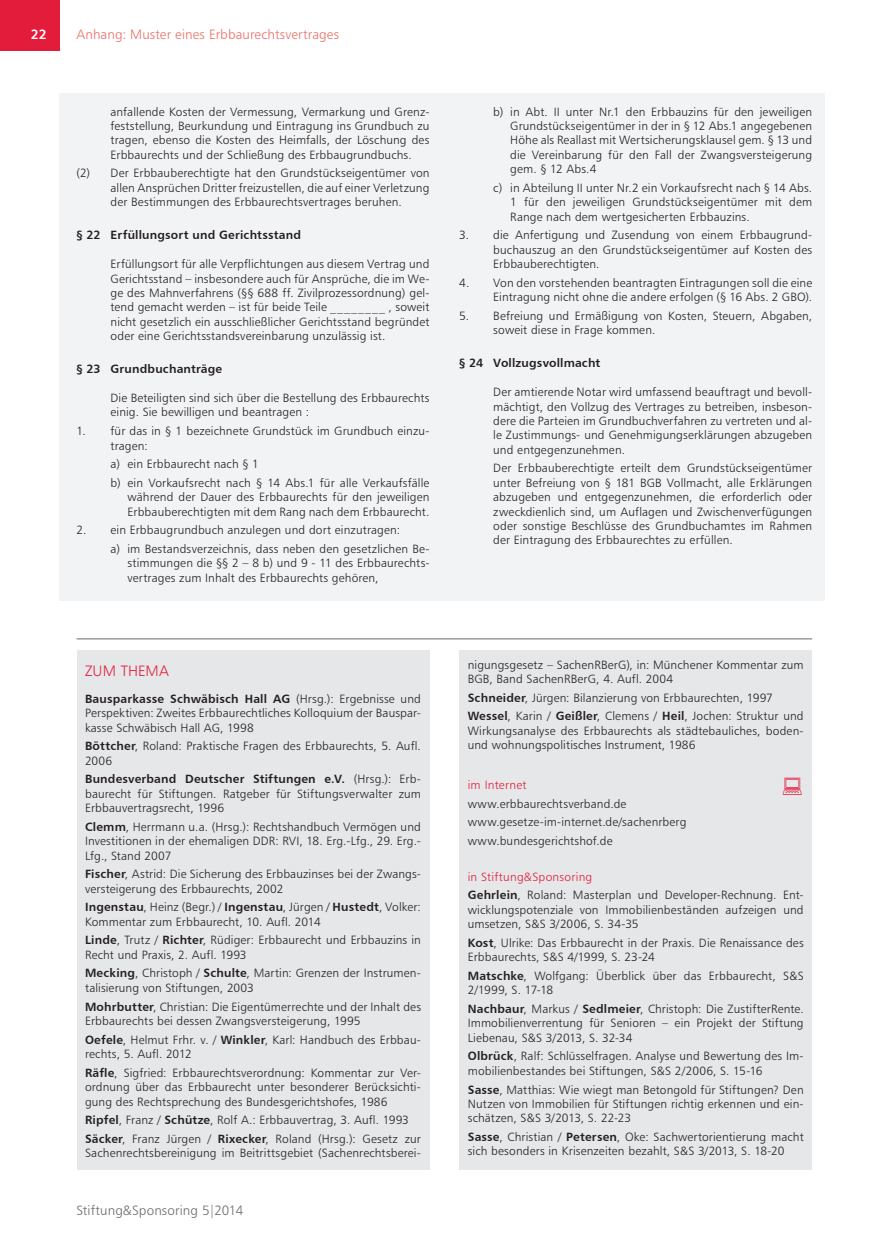
<style>
.page{position:relative;width:876px;height:1255px;background:#fff}
.page>*{position:absolute;margin:0;border:0;box-sizing:border-box;transform-origin:0 0}
.RS_Inhalt_Headline{font:15px "Humanist 777 BT Light B";color:#e41c3b}
.t1{font:13.5px "Humanist 777 BT Light B";letter-spacing:.005em;color:#eb6e64}
.t2{font:13.5px "Humanist 777 BT Light B";letter-spacing:.005em;color:#6c6d70}
.t3{font:13.5px "Humanist 777 BT Bold B";color:#fff}
.RS_Inhalt_Fließtext{font:12px/14.4px "Humanist 777 BT Light B";letter-spacing:.01em;color:#231f20;text-align:justify}
.RS_Inhalt_Fließtext-2{font:12px "Humanist 777 BT Bold B";letter-spacing:.015em;color:#231f20}
.RS_Inhalt_Fließtext-3{font:12px "Humanist 777 BT Light B";letter-spacing:.02em;color:#e41c3b}
.s1{font-family:"Humanist 777 BT Bold B"}
</style>
<div class="page">
<div style="left:0;top:0;width:60px;height:51px;background:#e41c3b"></div>
<div style="left:60px;top:94px;width:765px;height:506px;background:#f2f3f4"></div>
<div style="left:77px;top:651px;width:352px;height:518px;background:#e6e7e9"></div>
<div style="left:459px;top:651px;width:353px;height:518px;background:#e6e7e9"></div>
<hr style="left:77px;top:638px;width:735px;height:1px;background:#6c6d70">
<p class="t3" style="left:31px;top:26px;width:17px">22</p>
<p class="t1" style="left:77px;top:26px;width:264px">Anhang: Muster eines Erbbaurechtsvertrages</p>
<p class="RS_Inhalt_Fließtext" style="left:111px;top:104px;width:320px">anfallende Kosten der Vermessung, Vermarkung und Grenz&shy;feststellung, Beurkundung und Eintragung ins Grundbuch zu tragen, ebenso die Kosten des Heimfalls, der Löschung des Erbbaurechts und der Schließung des Erbbaugrundbuchs.</p>
<p class="RS_Inhalt_Fließtext" style="left:111px;top:166px;width:320px;text-indent:-34px">(2) Der Erbbauberechtigte hat den Grundstückseigentümer von allen Ansprüchen Dritter freizustellen, die auf einer Verletzung der Bestimmungen des Erbbaurechtsvertrages beruhen.</p>
<p class="RS_Inhalt_Fließtext-2" style="left:77px;top:227px;width:226px">§ 22 Erfüllungsort und Gerichtsstand</p>
<p class="RS_Inhalt_Fließtext" style="left:111px;top:256px;width:320px">Erfüllungsort für alle Verpflichtungen aus diesem Vertrag und Gerichtsstand – insbesondere auch für Ansprüche, die im We&shy;ge des Mahnverfahrens (§§ 688 ff. Zivilprozessordnung) gel&shy;tend gemacht werden – ist für beide Teile ________ , soweit nicht gesetzlich ein ausschließlicher Gerichtsstand begründet oder eine Gerichtsstandsvereinbarung unzulässig ist.</p>
<p class="RS_Inhalt_Fließtext-2" style="left:77px;top:361px;width:147px">§ 23 Grundbuchanträge</p>
<p class="RS_Inhalt_Fließtext" style="left:111px;top:390px;width:320px">Die Beteiligten sind sich über die Bestellung des Erbbaurechts einig. Sie bewilligen und beantragen :</p>
<p class="RS_Inhalt_Fließtext" style="left:111px;top:423px;width:320px;text-indent:-34px">1. für das in § 1 bezeichnete Grundstück im Grundbuch einzu&shy;tragen:</p>
<p class="RS_Inhalt_Fließtext" style="left:111px;top:456px;width:150px">a) ein Erbbaurecht nach § 1</p>
<p class="RS_Inhalt_Fließtext" style="left:128px;top:475px;width:303px;text-indent:-17px">b) ein Vorkaufsrecht nach § 14 Abs.1 für alle Verkaufsfälle während der Dauer des Erbbaurechts für den jeweiligen Erbbauberechtigten mit dem Rang nach dem Erbbaurecht.</p>
<p class="RS_Inhalt_Fließtext" style="left:77px;top:522px;width:325px">2. ein Erbbaugrundbuch anzulegen und dort einzutragen:</p>
<p class="RS_Inhalt_Fließtext" style="left:128px;top:541px;width:303px;text-indent:-17px">a) im Bestandsverzeichnis, dass neben den gesetzlichen Be&shy;stimmungen die §§ 2 – 8 b) und 9 - 11 des Erbbaurechts&shy;vertrages zum Inhalt des Erbbaurechts gehören,</p>
<p class="RS_Inhalt_Headline" style="left:85px;top:661px;width:85px">ZUM THEMA</p>
<p class="RS_Inhalt_Fließtext" style="left:85px;top:691px;width:337px"><span class="s1">Bausparkasse Schwäbisch Hall AG</span> (Hrsg.): Ergebnisse und Perspektiven: Zweites Erbbaurechtliches Kolloquium der Bauspar&shy;kasse Schwäbisch Hall AG, 1998</p>
<p class="RS_Inhalt_Fließtext" style="left:85px;top:738px;width:337px"><span class="s1">Böttcher</span>, Roland: Praktische Fragen des Erbbaurechts, 5. Aufl.<br>2006</p>
<p class="RS_Inhalt_Fließtext" style="left:85px;top:771px;width:337px"><span class="s1">Bundesverband Deutscher Stiftungen e.V.</span> (Hrsg.): Erb&shy;baurecht für Stiftungen. Ratgeber für Stiftungsverwalter zum Erbbauvertragsrecht, 1996</p>
<p class="RS_Inhalt_Fließtext" style="left:85px;top:819px;width:337px"><span class="s1">Clemm</span>, Herrmann u.a. (Hrsg.): Rechtshandbuch Vermögen und Investitionen in der ehemaligen DDR: RVI, 18. Erg.-Lfg., 29. Erg.- Lfg., Stand 2007</p>
<p class="RS_Inhalt_Fließtext" style="left:85px;top:866px;width:337px"><span class="s1">Fischer</span>, Astrid: Die Sicherung des Erbbauzinses bei der Zwangs&shy;versteigerung des Erbbaurechts, 2002</p>
<p class="RS_Inhalt_Fließtext" style="left:85px;top:899px;width:337px"><span class="s1">Ingenstau</span>, Heinz (Begr.) / <span class="s1">Ingenstau</span>, Jürgen / <span class="s1">Hustedt</span>, Volker:<br>Kommentar zum Erbbaurecht, 10. Aufl. 2014</p>
<p class="RS_Inhalt_Fließtext" style="left:85px;top:932px;width:337px"><span class="s1">Linde</span>, Trutz / <span class="s1">Richter</span>, Rüdiger: Erbbaurecht und Erbbauzins in<br>Recht und Praxis, 2. Aufl. 1993</p>
<p class="RS_Inhalt_Fließtext" style="left:85px;top:965px;width:337px"><span class="s1">Mecking</span>, Christoph / <span class="s1">Schulte</span>, Martin: Grenzen der Instrumen&shy;talisierung von Stiftungen, 2003</p>
<p class="RS_Inhalt_Fließtext" style="left:85px;top:998px;width:337px"><span class="s1">Mohrbutter</span>, Christian: Die Eigentümerrechte und der Inhalt des<br>Erbbaurechts bei dessen Zwangsversteigerung, 1995</p>
<p class="RS_Inhalt_Fließtext" style="left:85px;top:1032px;width:337px"><span class="s1">Oefele</span>, Helmut Frhr. v. / <span class="s1">Winkler</span>, Karl: Handbuch des Erbbau&shy;rechts, 5. Aufl. 2012</p>
<p class="RS_Inhalt_Fließtext" style="left:85px;top:1065px;width:337px"><span class="s1">Räfle</span>, Sigfried: Erbbaurechtsverordnung: Kommentar zur Ver&shy;ordnung über das Erbbaurecht unter besonderer Berücksichti&shy;gung des Rechtsprechung des Bundesgerichtshofes, 1986</p>
<p class="RS_Inhalt_Fließtext" style="left:85px;top:1112px;width:325px"><span class="s1">Ripfel</span>, Franz / <span class="s1">Schütze</span>, Rolf A.: Erbbauvertrag, 3. Aufl. 1993</p>
<p class="RS_Inhalt_Fließtext" style="left:85px;top:1131px;width:337px"><span class="s1">Säcker</span>, Franz Jürgen / <span class="s1">Rixecker</span>, Roland (Hrsg.): Gesetz zur<br>Sachenrechtsbereinigung im Beitrittsgebiet (Sachenrechtsberei-</p>
<p class="t2" style="left:77px;top:1202px;width:168px">Stiftung&amp;Sponsoring 5|2014</p>
<p class="RS_Inhalt_Fließtext" style="left:510px;top:104px;width:303px;text-indent:-17px">b) in Abt. II unter Nr.1 den Erbbauzins für den jeweiligen Grundstückseigentümer in der in § 12 Abs.1 angegebenen Höhe als Reallast mit Wertsicherungsklausel gem. § 13 und die Vereinbarung für den Fall der Zwangsversteigerung gem. § 12 Abs.4</p>
<p class="RS_Inhalt_Fließtext" style="left:510px;top:180px;width:303px;text-indent:-17px">c) in Abteilung II unter Nr.2 ein Vorkaufsrecht nach § 14 Abs.<br>1 für den jeweiligen Grundstückseigentümer mit dem Range nach dem wertgesicherten Erbbauzins.</p>
<p class="RS_Inhalt_Fließtext" style="left:493px;top:228px;width:320px;text-indent:-34px">3. die Anfertigung und Zusendung von einem Erbbaugrund&shy;buchauszug an den Grundstückseigentümer auf Kosten des Erbbauberechtigten.</p>
<p class="RS_Inhalt_Fließtext" style="left:459px;top:275px;width:354px;text-align:right">4. Von den vorstehenden beantragten Eintragungen soll die eine<br>Eintragung nicht ohne die andere erfolgen (§ 16 Abs. 2 GBO).</p>
<p class="RS_Inhalt_Fließtext" style="left:493px;top:308px;width:320px;text-indent:-34px">5. Befreiung und Ermäßigung von Kosten, Steuern, Abgaben, soweit diese in Frage kommen.</p>
<p class="RS_Inhalt_Fließtext-2" style="left:459px;top:355px;width:143px">§ 24 Vollzugsvollmacht</p>
<p class="RS_Inhalt_Fließtext" style="left:493px;top:384px;width:320px">Der amtierende Notar wird umfassend beauftragt und bevoll&shy;mächtigt, den Vollzug des Vertrages zu betreiben, insbeson&shy;dere die Parteien im Grundbuchverfahren zu vertreten und al&shy;le Zustimmungs- und Genehmigungserklärungen abzugeben und entgegenzunehmen.</p>
<p class="RS_Inhalt_Fließtext" style="left:493px;top:461px;width:320px">Der Erbbauberechtigte erteilt dem Grundstückseigentümer unter Befreiung von § 181 BGB Vollmacht, alle Erklärungen abzugeben und entgegenzunehmen, die erforderlich oder zweckdienlich sind, um Auflagen und Zwischenverfügungen oder sonstige Beschlüsse des Grundbuchamtes im Rahmen der Eintragung des Erbbaurechtes zu erfüllen.</p>
<p class="RS_Inhalt_Fließtext" style="left:468px;top:657px;width:337px">nigungsgesetz – SachenRBerG), in: Münchener Kommentar zum<br>BGB, Band SachenRBerG, 4. Aufl. 2004</p>
<p class="RS_Inhalt_Fließtext" style="left:468px;top:690px;width:307px"><span class="s1">Schneider</span>, Jürgen: Bilanzierung von Erbbaurechten, 1997</p>
<p class="RS_Inhalt_Fließtext" style="left:468px;top:708px;width:337px"><span class="s1">Wessel</span>, Karin / <span class="s1">Geißler</span>, Clemens / <span class="s1">Heil</span>, Jochen: Struktur und Wirkungsanalyse des Erbbaurechts als städtebauliches, boden&shy;und wohnungspolitisches Instrument, 1986</p>
<p class="RS_Inhalt_Fließtext-3" style="left:468px;top:777px;width:60px">im Internet</p>
<p class="RS_Inhalt_Fließtext" style="left:468px;top:796px;width:160px">www.erbbaurechtsverband.de</p>
<p class="RS_Inhalt_Fließtext" style="left:468px;top:814px;width:220px">www.gesetze-im-internet.de/sachenrberg</p>
<p class="RS_Inhalt_Fließtext" style="left:468px;top:833px;width:146px">www.bundesgerichtshof.de</p>
<p class="RS_Inhalt_Fließtext-3" style="left:468px;top:869px;width:126px">in Stiftung&amp;Sponsoring</p>
<p class="RS_Inhalt_Fließtext" style="left:468px;top:887px;width:337px"><span class="s1">Gehrlein</span>, Roland: Masterplan und Developer-Rechnung. Ent&shy;wicklungspotenziale von Immobilienbeständen aufzeigen und umsetzen, S&amp;S 3/2006, S. 34-35</p>
<p class="RS_Inhalt_Fließtext" style="left:468px;top:935px;width:337px"><span class="s1">Kost</span>, Ulrike: Das Erbbaurecht in der Praxis. Die Renaissance des<br>Erbbaurechts, S&amp;S 4/1999, S. 23-24</p>
<p class="RS_Inhalt_Fließtext" style="left:468px;top:968px;width:337px"><span class="s1">Matschke</span>, Wolfgang: Überblick über das Erbbaurecht, S&amp;S<br>2/1999, S. 17-18</p>
<p class="RS_Inhalt_Fließtext" style="left:468px;top:1001px;width:337px"><span class="s1">Nachbaur</span>, Markus / <span class="s1">Sedlmeier</span>, Christoph: Die ZustifterRente.<br>Immobilienverrentung für Senioren – ein Projekt der Stiftung Liebenau, S&amp;S 3/2013, S. 32-34</p>
<p class="RS_Inhalt_Fließtext" style="left:468px;top:1048px;width:337px"><span class="s1">Olbrück</span>, Ralf: Schlüsselfragen. Analyse und Bewertung des Im&shy;mobilienbestandes bei Stiftungen, S&amp;S 2/2006, S. 15-16</p>
<p class="RS_Inhalt_Fließtext" style="left:468px;top:1081px;width:337px"><span class="s1">Sasse</span>, Matthias: Wie wiegt man Betongold für Stiftungen? Den Nutzen von Immobilien für Stiftungen richtig erkennen und ein&shy;schätzen, S&amp;S 3/2013, S. 22-23</p>
<p class="RS_Inhalt_Fließtext" style="left:468px;top:1129px;width:337px"><span class="s1">Sasse</span>, Christian / <span class="s1">Petersen</span>, Oke: Sachwertorientierung macht sich besonders in Krisenzeiten bezahlt, S&amp;S 3/2013, S. 18-20</p>
</div>
